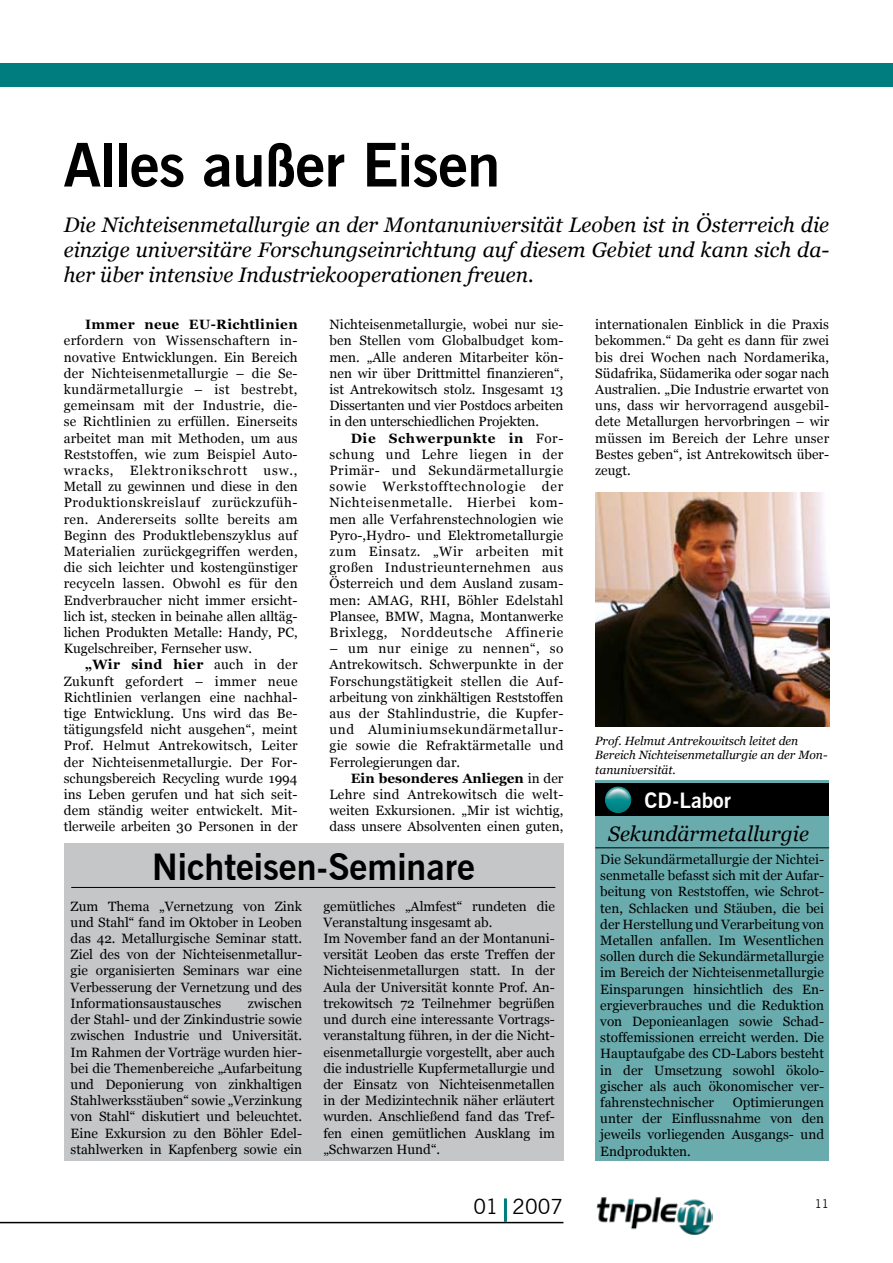
<style>
.page{position:relative;width:893px;height:1263px;background:#fff}
.page>*{position:absolute;margin:0;border:0;box-sizing:border-box;transform-origin:0 0}
.t1{font:700 60px "News Gothic BT";letter-spacing:-.01em;color:#000}
.t2{font:700 36px "News Gothic BT";color:#000}
.t3{font:italic 21px/25.2px "Georgia";color:#000;text-align:justify}
.t4{font:700 21px "News Gothic BT";color:#fff}
.t5{font:21px "News Gothic BT";color:#000}
.t6{font:13.5px/16.2px "Georgia";color:#000;text-align:justify}
.t7{font:700 13.5px "Georgia";letter-spacing:.025em;color:#000}
.t8{font:italic 12px/14.4px "Georgia";color:#000}
.t9{font:12px "News Gothic BT";color:#000}
.s1{font-weight:700}
</style>
<div class="page">
<div style="left:0;top:64px;width:893px;height:23px;background:#007d7e"></div>
<hr style="left:0;top:1222px;width:563px;height:1px;background:#000">
<img style="left:596px;top:1197px;width:116px;height:38px">
<hr style="left:504px;top:1198px;width:3px;height:24px;background:#007d7e">
<img style="left:595px;top:492px;width:234px;height:235px">
<div style="left:595px;top:780px;width:234px;height:381px;background:#6aacae"></div>
<div style="left:595px;top:783px;width:234px;height:33px;background:#000"></div>
<img style="left:605px;top:786px;width:26px;height:27px;border-radius:50%">
<hr style="left:595px;top:847px;width:234px;height:1px;background:#000">
<div style="left:64px;top:844px;width:499px;height:317px;background:#c4c6c7"></div>
<hr style="left:71px;top:887px;width:484px;height:1px;background:#000">
<h1 class="t1" style="left:64px;top:129px;width:438px">Alles außer Eisen</h1>
<h3 class="t3" style="left:64px;top:212px;width:767px">Die Nichteisenmetallurgie an der Montanuniversität Leoben ist in Österreich die einzige universitäre Forschungseinrichtung auf diesem Gebiet und kann sich da&shy;her über intensive Industriekooperationen freuen.</h3>
<p class="t6" style="left:330px;top:316px;width:235px">Nichteisenmetallurgie, wobei nur sie&shy;ben Stellen vom Globalbudget kom&shy;men. „Alle anderen Mitarbeiter kön&shy;nen wir über Drittmittel finanzieren“, ist Antrekowitsch stolz. Insgesamt 13<br>Dissertanten und vier Postdocs arbeiten in den unterschiedlichen Projekten.</p>
<p class="t6" style="left:330px;top:430px;width:235px;text-indent:21px"><span class="s1">Die Schwerpunkte in</span> For&shy;schung und Lehre liegen in der Primär- und Sekundärmetallurgie sowie Werkstofftechnologie der Nicht-eisenmetalle. Hierbei kom&shy;men alle Verfahrenstechnologien wie Pyro-,- Hydro- und Elektrometallurgie zum Einsatz. „Wir arbeiten mit großen Industrieunternehmen aus Österreich und dem Ausland zusam&shy;men: AMAG, RHI, Böhler Edelstahl Plansee, BMW, Magna, Montanwerke Brixlegg, Norddeutsche Affinerie</p>
<p class="t6" style="left:330px;top:640px;width:235px">– um nur einige zu nennen“, so Antrekowitsch. Schwerpunkte in der For-schungstätigkeit stellen die Auf&shy;arbeitung von zinkhältigen Reststoffen aus der Stahlindustrie, die Kupfer&shy;und Aluminiumsekundärmetallur&shy;gie sowie die Refraktärmetalle und Ferrolegierungen dar.</p>
<p class="t6" style="left:330px;top:770px;width:235px;text-indent:21px"><span class="s1">Ein besonderes Anliegen</span> in der Lehre sind Antrekowitsch die welt&shy;weiten Exkursionen. „Mir ist wichtig, dass unsere Absolventen einen guten,</p>
<p class="t7" style="left:85px;top:317px;width:214px">Immer neue EU-Richtlinien</p>
<p class="t6" style="left:64px;top:333px;width:235px">erfordern von Wissenschaftern in&shy;novative Entwicklungen. Ein Bereich der Nichteisenmetallurgie – die Se&shy;kundärmetallurgie – ist bestrebt, gemeinsam mit der Industrie, die&shy;se Richtlinien zu erfüllen. Einerseits arbeitet man mit Methoden, um aus Reststoffen, wie zum Beispiel Auto&shy;wracks, Elektronikschrott usw., Metall zu gewinnen und diese in den Produktionskreislauf zurückzufüh&shy;ren. Andererseits sollte bereits am Be-ginn des Produktlebenszyklus auf Materialien zurückgegriffen werden, die sich leichter und kostengünstiger recyceln lassen. Obwohl es für den End-verbraucher nicht immer ersicht&shy;lich ist, stecken in beinahe allen alltäg&shy;lichen Produkten Metalle: Handy, PC, Kugelschreiber, Fernseher usw.</p>
<p class="t6" style="left:64px;top:657px;width:235px;text-indent:21px"><span class="s1">„Wir sind hier</span> auch in der Zu-kunft gefordert – immer neue Richt-linien verlangen eine nachhal&shy;tige Entwicklung. Uns wird das Be&shy;tätigungsfeld nicht ausgehen“, meint Prof. Helmut Antrekowitsch, Lei-ter der Nichteisenmetallurgie. Der For&shy;schungsbereich Recycling wurde 1994 ins Leben gerufen und hat sich seit&shy;dem ständig weiter entwickelt. Mit&shy;tlerweile arbeiten 30 Personen in der</p>
<p class="t6" style="left:595px;top:316px;width:235px">internationalen Einblick in die Praxis bekommen.“ Da geht es dann für zwei bis drei Wochen nach Nordamerika, Südafrika, Südamerika oder sogar nach Australien. „Die Industrie erwartet von uns, dass wir hervorragend ausgebil&shy;dete Metallurgen hervorbringen – wir müssen im Bereich der Lehre unser Bestes geben“, ist Antrekowitsch über&shy;zeugt.</p>
<p class="t8" style="left:595px;top:733px;width:234px">Prof. Helmut Antrekowitsch leitet den<br>Bereich Nichteisenmetallurgie an der Mon&shy;tanuniversität.</p>
<h3 class="t4" style="left:645px;top:788px;width:88px">CD-Labor</h3>
<h3 class="t3" style="left:608px;top:820px;width:202px">Sekundärmetallurgie</h3>
<h2 class="t2" style="left:152px;top:846px;width:324px">Nichteisen-Seminare</h2>
<p class="t6" style="left:71px;top:898px;width:233px">Zum Thema „Vernetzung von Zink und Stahl“ fand im Oktober in Leoben das 42. Metallurgische Seminar statt.<br>Ziel des von der Nichteisenmetallur&shy;gie organisierten Seminars war eine Verbesserung der Vernetzung und des Informationsaustausches</p>
<p class="t6" style="left:71px;top:995px;width:233px;text-indent:177px">zwischen der Stahl- und der Zinkindustrie sowie zwischen Industrie und Universität.<br>Im Rahmen der Vorträge wurden hier&shy;bei die Themenbereiche „Aufarbeitung und Deponierung von zinkhaltigen Stahlwerksstäuben“ sowie „Verzinkung von Stahl“ diskutiert und beleuchtet.<br>Eine Exkursion zu den Böhler Edel&shy;stahlwerken in Kapfenberg sowie ein</p>
<p class="t6" style="left:323px;top:898px;width:233px;text-align:left">gemütliches „Almfest“ rundeten die Veranstaltung insgesamt ab.<br>Im November fand an der Montanuni&shy;versität Leoben das erste Treffen der Nichteisenmetallurgen statt. In der Aula der Universität konnte Prof. An&shy;trekowitsch 72 Teilnehmer begrüßen und durch eine interessante Vortrags&shy;veranstaltung führen, in der die Nicht&shy;eisenmetallurgie vorgestellt, aber auch die industrielle Kupfermetallurgie und der Einsatz von Nichteisenmetallen in der Medizintechnik näher erläutert wurden. Anschließend fand das Tref&shy;fen einen gemütlichen Ausklang im „Schwarzen Hund“.</p>
<p class="t6" style="left:600px;top:851px;width:225px">Die Sekundärmetallurgie der Nichtei&shy;senmetalle befasst sich mit der Aufar&shy;beitung von Reststoffen, wie Schrot&shy;ten, Schlacken und Stäuben, die bei der Herstellung und Verarbeitung von Metallen anfallen. Im Wesentlichen sollen durch die Sekundärmetallurgie im Bereich der Nichteisenmetallurgie Einsparungen hinsichtlich des En&shy;ergieverbrauches und die Reduktion von Deponieanlagen sowie Schad&shy;stoffemissionen erreicht werden. Die Hauptaufgabe des CD-Labors besteht in der Umsetzung sowohl ökolo&shy;gischer als auch ökonomischer ver&shy;fahrenstechnischer</p>
<p class="t6" style="left:600px;top:1094px;width:225px;text-indent:132px">Optimierungen unter der Einflussnahme von den jeweils vorliegenden Ausgangs- und Endprodukten.</p>
<h3 class="t5" style="left:473px;top:1194px;width:91px">01 2007</h3>
<p class="t9" style="left:815px;top:1197px;width:16px">11</p>
</div>
